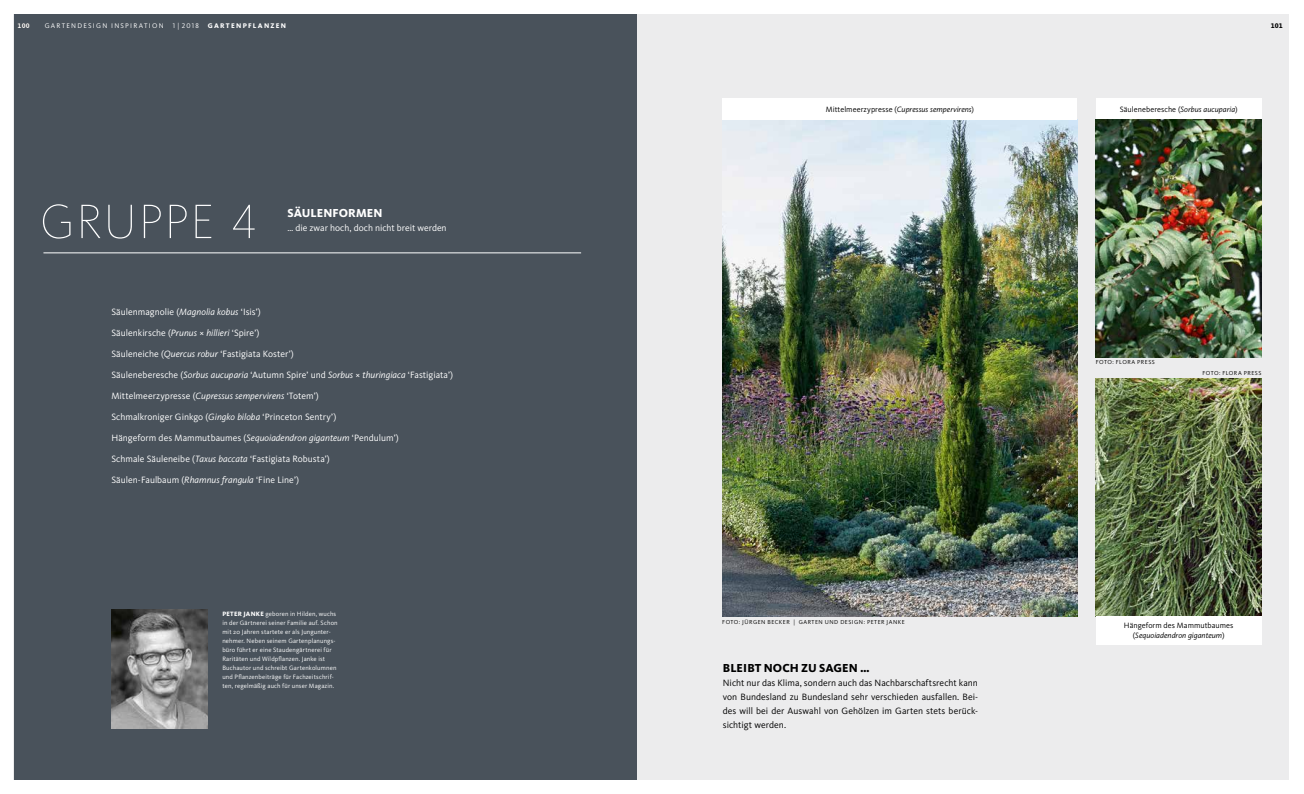
<style>
.page{position:relative;width:1304px;height:794px;background:#fff}
.page>*{position:absolute;margin:0;border:0;box-sizing:border-box;transform-origin:0 0}
.t1{font:100 50px "Kievit OT";letter-spacing:.02em;color:#fff}
.t2{font:800 12px "Kievit OT";letter-spacing:.01em;color:#000}
.t3{font:800 12px "Kievit OT";letter-spacing:.01em;color:#fff}
.t4{font:9.5px "Kievit OT";color:#fff}
.t5{font:9.5px/14px "Kievit OT";letter-spacing:.005em;color:#000;text-align:justify}
.t6{font:8px/10px "Kievit OT";letter-spacing:.005em;color:#000;text-align:center}
.t7{font:italic 8px "Kievit OT";letter-spacing:.005em;color:#000}
.t8{font:7px "Kievit OT";letter-spacing:.18em;color:#fff}
.t9{font:800 7px "Kievit OT";letter-spacing:.175em;color:#fff}
.t10{font:800 7px "Kievit OT";color:#000}
.t11{font:6.5px/9px "Kievit OT";letter-spacing:.02em;color:#fff}
.t12{font:6px "Kievit OT";letter-spacing:.08em;color:#000}
.s1{font-style:normal}
.s2{font-style:italic}
.s3{font-weight:800}
</style>
<div class="page">
<div style="left:14px;top:14px;width:1275px;height:766px;background:#ececed"></div>
<div style="left:14px;top:14px;width:623px;height:766px;background:#49525b"></div>
<img style="left:723px;top:119px;width:354px;height:497px">
<img style="left:1096px;top:378px;width:165px;height:238px">
<img style="left:1096px;top:119px;width:165px;height:238px">
<hr style="left:43px;top:252px;width:538px;height:1px;background:#fff">
<div style="left:723px;top:98px;width:354px;height:21px;background:#fff"></div>
<div style="left:1096px;top:98px;width:165px;height:21px;background:#fff"></div>
<div style="left:1096px;top:616px;width:165px;height:28px;background:#fff"></div>
<img style="left:112px;top:609px;width:96px;height:119px">
<p class="t9" style="left:18px;top:22px;width:14px">100</p>
<p class="t8" style="left:45px;top:22px;width:120px">GARTENDESIGN INSPIRATION</p>
<p class="t8" style="left:173px;top:22px;width:28px">1 | 2018</p>
<p class="t9" style="left:208px;top:22px;width:80px">GARTENPFLANZEN</p>
<p class="t10" style="left:1271px;top:22px;width:14px">101</p>
<p class="t7" style="left:826px;top:104px;width:150px"><span class="s1">Mittelmeerzypresse (</span>Cupressus sempervirens<span class="s1">)</span></p>
<p class="t6" style="left:1120px;top:104px;width:119px">Säuleneberesche (<span class="s2">Sorbus aucuparia</span>)</p>
<h1 class="t1" style="left:40px;top:194px;width:218px">GRUPPE 4</h1>
<p class="t3" style="left:287px;top:206px;width:97px">SÄULENFORMEN</p>
<p class="t4" style="left:287px;top:223px;width:161px">… die zwar hoch, doch nicht breit werden</p>
<p class="t4" style="left:111px;top:307px;width:151px">Säulenmagnolie (<span class="s2">Magnolia kobus</span> ‘Isis’)</p>
<p class="t4" style="left:111px;top:328px;width:149px">Säulenkirsche (<span class="s2">Prunus</span> × <span class="s2">hillieri</span> ‘Spire’)</p>
<p class="t4" style="left:111px;top:349px;width:184px">Säuleneiche (<span class="s2">Quercus robur</span> ‘Fastigiata Koster’)</p>
<p class="t4" style="left:111px;top:370px;width:343px">Säuleneberesche (<span class="s2">Sorbus aucuparia</span> ‘Autumn Spire’ und <span class="s2">Sorbus</span> × <span class="s2">thuringiaca</span> ‘Fastigiata’)</p>
<p class="t4" style="left:111px;top:391px;width:209px">Mittelmeerzypresse (<span class="s2">Cupressus sempervirens</span> ‘Totem’)</p>
<p class="t4" style="left:111px;top:412px;width:226px">Schmalkroniger Ginkgo (<span class="s2">Gingko biloba</span> ‘Princeton Sentry’)</p>
<p class="t4" style="left:111px;top:433px;width:289px">Hängeform des Mammutbaumes (<span class="s2">Sequoiadendron giganteum</span> ‘Pendulum’)</p>
<p class="t4" style="left:111px;top:454px;width:220px">Schmale Säuleneibe (<span class="s2">Taxus baccata</span> ‘Fastigiata Robusta’)</p>
<p class="t4" style="left:111px;top:475px;width:189px">Säulen-Faulbaum (<span class="s2">Rhamnus frangula</span> ‘Fine Line’)</p>
<p class="t12" style="left:1096px;top:359px;width:61px">FOTO: FLORA PRESS</p>
<p class="t12" style="left:1202px;top:370px;width:61px">FOTO: FLORA PRESS</p>
<p class="t11" style="left:222px;top:609px;width:117px"><span class="s3">PETER JANKE</span> geboren in Hilden, wuchs in der Gärtnerei seiner Familie auf. Schon mit 20 Jahren startete er als Jungunter&shy;nehmer. Neben seinem Gartenplanungs&shy;büro führt er eine Staudengärtnerei für Raritäten und Wildpflanzen. Janke ist Buchautor und schreibt Gartenkolumnen und Pflanzenbeiträge für Fachzeitschrif&shy;ten, regelmäßig auch für unser Magazin.</p>
<p class="t12" style="left:722px;top:618px;width:184px">FOTO: JÜRGEN BECKER | GARTEN UND DESIGN: PETER JANKE</p>
<p class="t2" style="left:723px;top:661px;width:148px">BLEIBT NOCH ZU SAGEN …</p>
<p class="t5" style="left:723px;top:676px;width:257px">Nicht nur das Klima, sondern auch das Nachbarschaftsrecht kann von Bundesland zu Bundesland sehr verschieden ausfallen. Bei&shy;des will bei der Auswahl von Gehölzen im Garten stets berück&shy;sichtigt werden.</p>
<p class="t6" style="left:1124px;top:620px;width:111px">Hängeform des Mammutbaumes (<span class="s2">Sequoiadendron giganteum</span>)</p>
</div>
